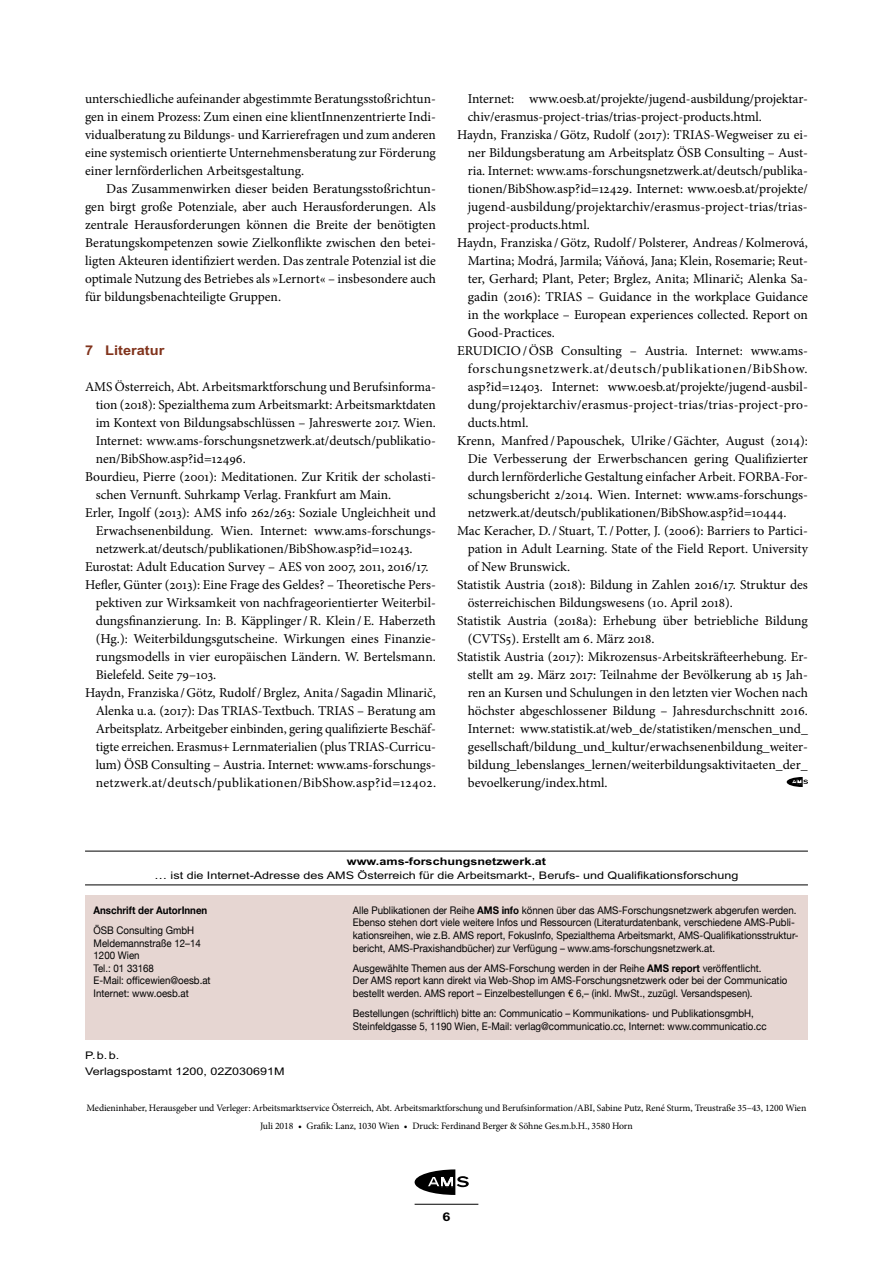
<style>
.page{position:relative;width:893px;height:1263px;background:#fff}
.page>*{position:absolute;margin:0;border:0;box-sizing:border-box;transform-origin:0 0}
.t1{font:13.5px/18px "Minion Pro";letter-spacing:-.005em;color:#000;text-align:justify}
.t2{font:13.5px "Minion Pro";letter-spacing:.025em;color:#000}
.t3{font:13.5px "Minion Pro";letter-spacing:.045em;color:#000}
.t4{font:700 13.5px "AMS";color:#81331c;scale:.9 1}
.t5{font:700 12px "AMS";color:#000}
.t6{font:10.5px/12.6px "Helvetica Neue";color:#000;scale:.92 1}
.t7{font:10.5px/16.5px "AMS";color:#000}
.t8{font:700 10.5px "AMS";color:#000}
.t9{font:700 10.5px "Helvetica Neue";color:#000;scale:.92 1}
.t10{font:9.75px/18px "Minion Pro";letter-spacing:-.01em;color:#000;text-align:center}
.s1{font-weight:700}
</style>
<div class="page">
<svg style="left:415px;top:1169px;width:54px;height:26px"></svg>
<hr style="left:415px;top:1204px;width:63px;height:1px;background:#000">
<div style="left:344px;top:895px;width:464px;height:144px;background:#e6d6d2"></div>
<div style="left:85px;top:895px;width:259px;height:144px;background:#e6d6d2"></div>
<hr style="left:85px;top:851px;width:723px;height:1px;background:#000">
<hr style="left:85px;top:885px;width:723px;height:1px;background:#000">
<svg style="left:787px;top:777px;width:21px;height:10px"></svg>
<p class="t1" style="left:85px;top:90px;width:352px">unterschiedliche aufeinander abgestimmte Beratungsstoßrichtun&shy;gen in einem Prozess: Zum einen eine klientInnenzentrierte Indi&shy;vidualberatung zu Bildungs- und Karrierefragen und zum anderen eine systemisch orientierte Unternehmensberatung zur Förderung einer lernförderlichen Arbeitsgestaltung.</p>
<p class="t1" style="left:85px;top:180px;width:352px;text-indent:21px">Das Zusammenwirken dieser beiden Beratungsstoßrichtun&shy;gen birgt große Potenziale, aber auch Herausforderungen. Als zentrale Herausforderungen können die Breite der benötigten Beratungskompetenzen sowie Zielkonflikte zwischen den betei&shy;ligten Akteuren identifiziert werden. Das zentrale Potenzial ist die optimale Nutzung des Betriebes als »Lernort« – insbesondere auch für bildungsbenachteiligte Gruppen.</p>
<p class="t4" style="left:85px;top:343px;width:90px">7 Literatur</p>
<p class="t1" style="left:85px;top:378px;width:352px">AMS Österreich, Abt. Arbeitsmarktforschung und Berufsinforma-</p>
<p class="t1" style="left:96px;top:396px;width:342px">tion (2018): Spezialthema zum Arbeitsmarkt: Arbeitsmarktdaten</p>
<p class="t1" style="left:96px;top:414px;width:342px">im Kontext von Bildungsabschlüssen – Jahreswerte 2017. Wien.</p>
<p class="t1" style="left:96px;top:432px;width:342px">Internet: www.ams-forschungsnetzwerk.at/deutsch/publikatio-</p>
<p class="t1" style="left:96px;top:450px;width:152px">nen/BibShow.asp?id=12496.</p>
<p class="t1" style="left:85px;top:468px;width:352px">Bourdieu, Pierre (2001): Meditationen. Zur Kritik der scholasti-</p>
<p class="t1" style="left:96px;top:486px;width:297px">schen Vernunft. Suhrkamp Verlag. Frankfurt am Main.</p>
<p class="t1" style="left:85px;top:504px;width:352px">Erler, Ingolf (2013): AMS info 262/263: Soziale Ungleichheit und</p>
<p class="t1" style="left:96px;top:522px;width:342px">Erwachsenenbildung. Wien. Internet: www.ams-forschungs-</p>
<p class="t1" style="left:96px;top:540px;width:318px">netzwerk.at/deutsch/publikationen/BibShow.asp?id=10243.</p>
<p class="t1" style="left:85px;top:558px;width:345px">Eurostat: Adult Education Survey – AES von 2007, 2011, 2016/17.</p>
<p class="t1" style="left:85px;top:576px;width:352px">Hefler, Günter (2013): Eine Frage des Geldes? – Theoretische Pers-</p>
<p class="t1" style="left:96px;top:594px;width:342px">pektiven zur Wirksamkeit von nachfrageorientierter Weiterbil-</p>
<p class="t1" style="left:96px;top:612px;width:342px">dungsfinanzierung. In: B. Käpplinger/R. Klein/E. Haberzeth</p>
<p class="t1" style="left:96px;top:630px;width:342px">(Hg.): Weiterbildungsgutscheine. Wirkungen eines Finanzie-</p>
<p class="t1" style="left:96px;top:648px;width:342px">rungsmodells in vier europäischen Ländern. W. Bertelsmann.</p>
<p class="t1" style="left:96px;top:666px;width:122px">Bielefeld. Seite 79–103.</p>
<p class="t1" style="left:85px;top:684px;width:352px">Haydn, Franziska /Götz, Rudolf/Brglez, Anita /Sagadin Mlinarič,</p>
<p class="t1" style="left:96px;top:702px;width:342px">Alenka u.a. (2017): Das TRIAS-Textbuch. TRIAS – Beratung am</p>
<p class="t1" style="left:96px;top:720px;width:342px">Arbeitsplatz. Arbeitgeber einbinden, gering qualifizierte Beschäf-</p>
<p class="t1" style="left:96px;top:738px;width:342px">tigte erreichen. Erasmus+ Lernmaterialien (plus TRIAS-Curricu-</p>
<p class="t1" style="left:96px;top:756px;width:342px">lum) ÖSB Consulting – Austria. Internet: www.ams-forschungs-</p>
<p class="t2" style="left:96px;top:774px;width:342px">netzwerk.at/deutsch/publikationen/BibShow.asp?id=12402.</p>
<p class="t1" style="left:468px;top:90px;width:342px">Internet: www.oesb.at/projekte/jugend-ausbildung/projektar-</p>
<p class="t1" style="left:468px;top:108px;width:296px">chiv/erasmus-project-trias/trias-project-products.html.</p>
<p class="t1" style="left:457px;top:126px;width:352px">Haydn, Franziska /Götz, Rudolf (2017): TRIAS-Wegweiser zu ei-</p>
<p class="t1" style="left:468px;top:144px;width:342px">ner Bildungsberatung am Arbeitsplatz ÖSB Consulting – Aust-</p>
<p class="t1" style="left:468px;top:162px;width:342px">ria. Internet: www.ams-forschungsnetzwerk.at/deutsch/publika-</p>
<p class="t1" style="left:468px;top:180px;width:342px">tionen/BibShow.asp?id=12429. Internet: www.oesb.at/projekte/</p>
<p class="t1" style="left:468px;top:198px;width:341px">jugend-ausbildung/projektarchiv/erasmus-project-trias/trias-</p>
<p class="t1" style="left:468px;top:216px;width:124px">project-products.html.</p>
<p class="t1" style="left:457px;top:234px;width:352px">Haydn, Franziska /Götz, Rudolf/Polsterer, Andreas/ -Kolmerová,</p>
<p class="t1" style="left:468px;top:252px;width:342px">Martina; Modrá, Jarmila; Váňová, Jana; Klein, Rosemarie; Reut-</p>
<p class="t1" style="left:468px;top:270px;width:342px">ter, Gerhard; Plant, Peter; Brglez, Anita; Mlinarič; Alenka Sa-</p>
<p class="t1" style="left:468px;top:288px;width:342px">gadin (2016): TRIAS – Guidance in the workplace Guidance</p>
<p class="t1" style="left:468px;top:306px;width:342px">in the workplace – European experiences collected. Report on</p>
<p class="t1" style="left:468px;top:324px;width:89px">Good-Practices.</p>
<p class="t1" style="left:457px;top:342px;width:352px">ERUDICIO/ÖSB Consulting – Austria. Internet: www.ams-</p>
<p class="t3" style="left:468px;top:360px;width:341px">forschungsnetzwerk.at/deutsch/publikationen/BibShow.</p>
<p class="t1" style="left:468px;top:378px;width:342px">asp?id=12403. Internet: www.oesb.at/projekte/jugend-ausbil-</p>
<p class="t1" style="left:468px;top:396px;width:342px">dung/projektarchiv/erasmus-project-trias/trias-project-pro-</p>
<p class="t1" style="left:468px;top:414px;width:62px">ducts.html.</p>
<p class="t1" style="left:457px;top:432px;width:352px">Krenn, Manfred/Papouschek, Ulrike /Gächter, August (2014):</p>
<p class="t1" style="left:468px;top:450px;width:342px">Die Verbesserung der Erwerbschancen gering Qualifizierter</p>
<p class="t1" style="left:468px;top:468px;width:342px">durch lernförderliche Gestaltung einfacher Arbeit. FORBA-For-</p>
<p class="t1" style="left:468px;top:486px;width:342px">schungsbericht 2/2014. Wien. Internet: www.ams-forschungs-</p>
<p class="t1" style="left:468px;top:504px;width:320px">netzwerk.at/deutsch/publikationen/BibShow.asp?id=10444.</p>
<p class="t1" style="left:457px;top:522px;width:352px">Mac Keracher, D./ Stuart, T./Potter, J. (2006): Barriers to Partici-</p>
<p class="t1" style="left:468px;top:540px;width:342px">pation in Adult Learning. State of the Field Report. University</p>
<p class="t1" style="left:468px;top:558px;width:104px">of New Brunswick.</p>
<p class="t1" style="left:457px;top:576px;width:352px">Statistik Austria (2018): Bildung in Zahlen 2016/17. Struktur des</p>
<p class="t1" style="left:468px;top:594px;width:267px">österreichischen Bildungswesens (10. April 2018).</p>
<p class="t1" style="left:457px;top:612px;width:352px">Statistik Austria (2018a): Erhebung über betriebliche Bildung</p>
<p class="t1" style="left:468px;top:630px;width:188px">(CVTS5). Erstellt am 6. März 2018.</p>
<p class="t1" style="left:457px;top:648px;width:352px">Statistik Austria (2017): Mikrozensus-Arbeitskräfteerhebung. Er-</p>
<p class="t1" style="left:468px;top:666px;width:342px">stellt am 29. März 2017: Teilnahme der Bevölkerung ab 15 Jah-</p>
<p class="t1" style="left:468px;top:684px;width:342px">ren an Kursen und Schulungen in den letzten vier Wochen nach</p>
<p class="t1" style="left:468px;top:702px;width:342px">höchster abgeschlossener Bildung – Jahresdurchschnitt 2016.</p>
<p class="t1" style="left:468px;top:720px;width:342px">Internet: www.statistik.at/web_de/statistiken/menschen_und_</p>
<p class="t1" style="left:468px;top:738px;width:342px">gesellschaft/bildung_und_kultur/erwachsenenbildung_weiter-</p>
<p class="t1" style="left:468px;top:756px;width:341px">bildung_lebenslanges_lernen/weiterbildungsaktivitaeten_der_</p>
<p class="t1" style="left:468px;top:774px;width:141px">bevoelkerung/index.html.</p>
<p class="t8" style="left:347px;top:856px;width:201px">www.ams-forschungsnetzwerk.at</p>
<p class="t7" style="left:154px;top:867px;width:585px">… ist die Internet-Adresse des AMS Österreich für die Arbeitsmarkt-, Berufs- und Qualifikationsforschung</p>
<p class="t9" style="left:94px;top:902px;width:125px">Anschrift der AutorInnen</p>
<p class="t6" style="left:94px;top:924px;width:129px">ÖSB Consulting GmbH<br>Meldemannstraße 12–14<br>1200 Wien<br>Tel.: 01 33168<br>E-Mail: officewien@oesb.at<br>Internet: www.oesb.at</p>
<p class="t7" style="left:85px;top:1047px;width:201px">P.b.b.<br>Verlagspostamt 1200, 02Z030691M</p>
<p class="t6" style="left:353px;top:904px;width:485px">Alle Publikationen der Reihe <span class="s1">AMS info</span> können über das AMS-Forschungsnetzwerk abgerufen werden.<br>Ebenso stehen dort viele weitere Infos und Ressourcen (Literaturdatenbank, verschiedene AMS-Publi&shy;kationsreihen, wie z. B. AMS report, FokusInfo, Spezialthema Arbeitsmarkt, AMS-Qualifikationsstruktur&shy;bericht, AMS-Praxishandbücher) zur Verfügung – www.ams-forschungsnetzwerk.at.</p>
<p class="t6" style="left:353px;top:962px;width:474px">Ausgewählte Themen aus der AMS-Forschung werden in der Reihe <span class="s1">AMS report</span> veröffentlicht.<br>Der AMS report kann direkt via Web-Shop im AMS-Forschungsnetzwerk oder bei der Communicatio bestellt werden. AMS report – Einzelbestellungen € 6,– (inkl. MwSt., zuzügl. Versandspesen).</p>
<p class="t6" style="left:353px;top:1008px;width:451px">Bestellungen (schriftlich) bitte an: Communicatio – Kommunikations- und PublikationsgmbH,<br>Steinfeldgasse 5, 1190 Wien, E-Mail: verlag@communicatio.cc, Internet: www.communicatio.cc</p>
<p class="t10" style="left:87px;top:1099px;width:721px">Medieninhaber, Herausgeber und Verleger: Arbeitsmarktservice Österreich, Abt. Arbeitsmarktforschung und Berufsinformation/ABI, Sabine Putz, René Sturm, Treustraße 35–43, 1200 Wien<br>Juli 2018 • Grafik: Lanz, 1030 Wien • Druck: Ferdinand Berger &amp; Söhne Ges.m.b.H., 3580 Horn</p>
<p class="t5" style="left:442px;top:1210px;width:10px">6</p>
</div>
